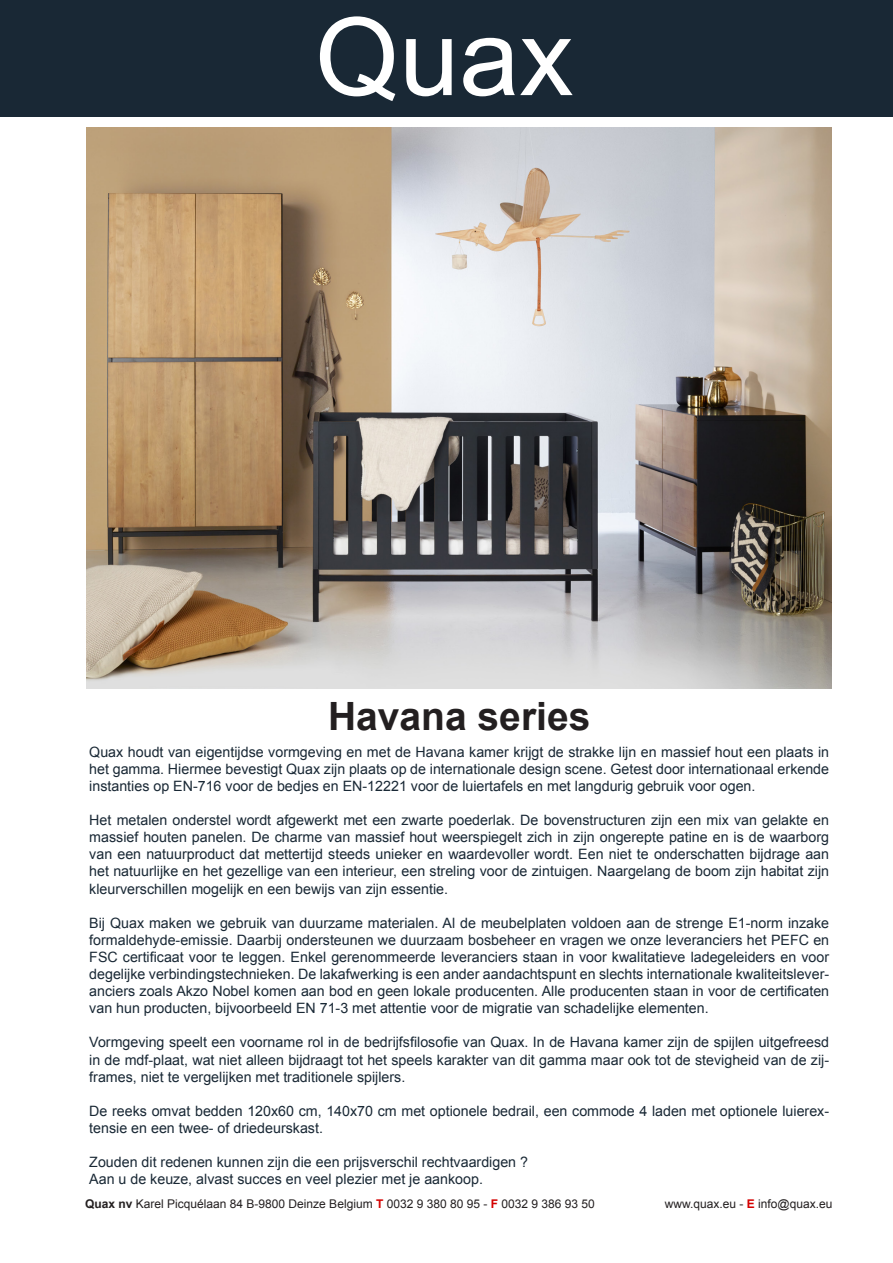
<style>
.page{position:relative;width:893px;height:1263px;background:#fff}
.page>*{position:absolute;margin:0;border:0;box-sizing:border-box;transform-origin:0 0}
.t1{font:108px "Arial";color:#fff}
.t2{font:700 39px "Arial";color:#231f20}
.t3{font:14.25px/17.1px "Arial";color:#192835;text-align:justify}
.t4{font:12px "Arial";color:#231f20}
.s1{font-weight:700}
.s2{font-weight:700;color:#d40000}
</style>
<div class="page">
<div style="left:0;top:0;width:893px;height:117px;background:#192835"></div>
<img style="left:87px;top:128px;width:745px;height:561px">
<p class="t1" style="left:315px;top:-14px;width:260px">Quax</p>
<p class="t2" style="left:328px;top:691px;width:264px">Havana series</p>
<p class="t3" style="left:89px;top:743px;width:741px">Quax houdt van eigentijdse vormgeving en met de Havana kamer krijgt de strakke lijn en massief hout een plaats in het gamma. Hiermee bevestigt Quax zijn plaats op de internationale design scene. Getest door internationaal erkende instanties op EN-716 voor de bedjes en EN-12221 voor de luiertafels en met langdurig gebruik voor ogen.</p>
<p class="t3" style="left:89px;top:812px;width:741px">Het metalen onderstel wordt afgewerkt met een zwarte poederlak. De bovenstructuren zijn een mix van gelakte en massief houten panelen. De charme van massief hout weerspiegelt zich in zijn ongerepte patine en is de waarborg van een natuurproduct dat mettertijd steeds unieker en waardevoller wordt. Een niet te onderschatten bijdrage aan het natuurlijke en het gezellige van een interieur, een streling voor de zintuigen. Naargelang de boom zijn habitat zijn kleurverschillen mogelijk en een bewijs van zijn essentie.</p>
<p class="t3" style="left:89px;top:914px;width:741px">Bij Quax maken we gebruik van duurzame materialen. Al de meubelplaten voldoen aan de strenge E1-norm inzake formaldehyde-emissie. Daarbij ondersteunen we duurzaam bosbeheer en vragen we onze leveranciers het PEFC en FSC certificaat voor te leggen. Enkel gerenommeerde leveranciers staan in voor kwalitatieve ladegeleiders en voor degelijke verbindingstechnieken. De lakafwerking is een ander aandachtspunt en slechts internationale kwaliteitslever&shy;anciers zoals Akzo Nobel komen aan bod en geen lokale producenten. Alle producenten staan in voor de certificaten van hun producten, bijvoorbeeld EN 71-3 met attentie voor de migratie van schadelijke elementen.</p>
<p class="t3" style="left:89px;top:1034px;width:741px">Vormgeving speelt een voorname rol in de bedrijfsfilosofie van Quax. In de Havana kamer zijn de spijlen uitgefreesd in de mdf-plaat, wat niet alleen bijdraagt tot het speels karakter van dit gamma maar ook tot de stevigheid van de zij&shy;frames, niet te vergelijken met traditionele spijlers.</p>
<p class="t3" style="left:89px;top:1102px;width:741px">De reeks omvat bedden 120x60 cm, 140x70 cm met optionele bedrail, een commode 4 laden met optionele luierex&shy;tensie en een twee- of driedeurskast.</p>
<p class="t3" style="left:89px;top:1154px;width:440px">Zouden dit redenen kunnen zijn die een prijsverschil rechtvaardigen ?</p>
<p class="t3" style="left:89px;top:1171px;width:395px">Aan u de keuze, alvast succes en veel plezier met je aankoop.</p>
<p class="t4" style="left:85px;top:1196px;width:511px"><span class="s1">Quax nv</span> Karel Picquélaan 84 B-9800 Deinze Belgium <span class="s2">T</span> 0032 9 380 80 95 - <span class="s2">F</span> 0032 9 386 93 50</p>
<p class="t4" style="left:665px;top:1196px;width:169px">www.quax.eu - <span class="s2">E</span> info@quax.eu</p>
</div>
